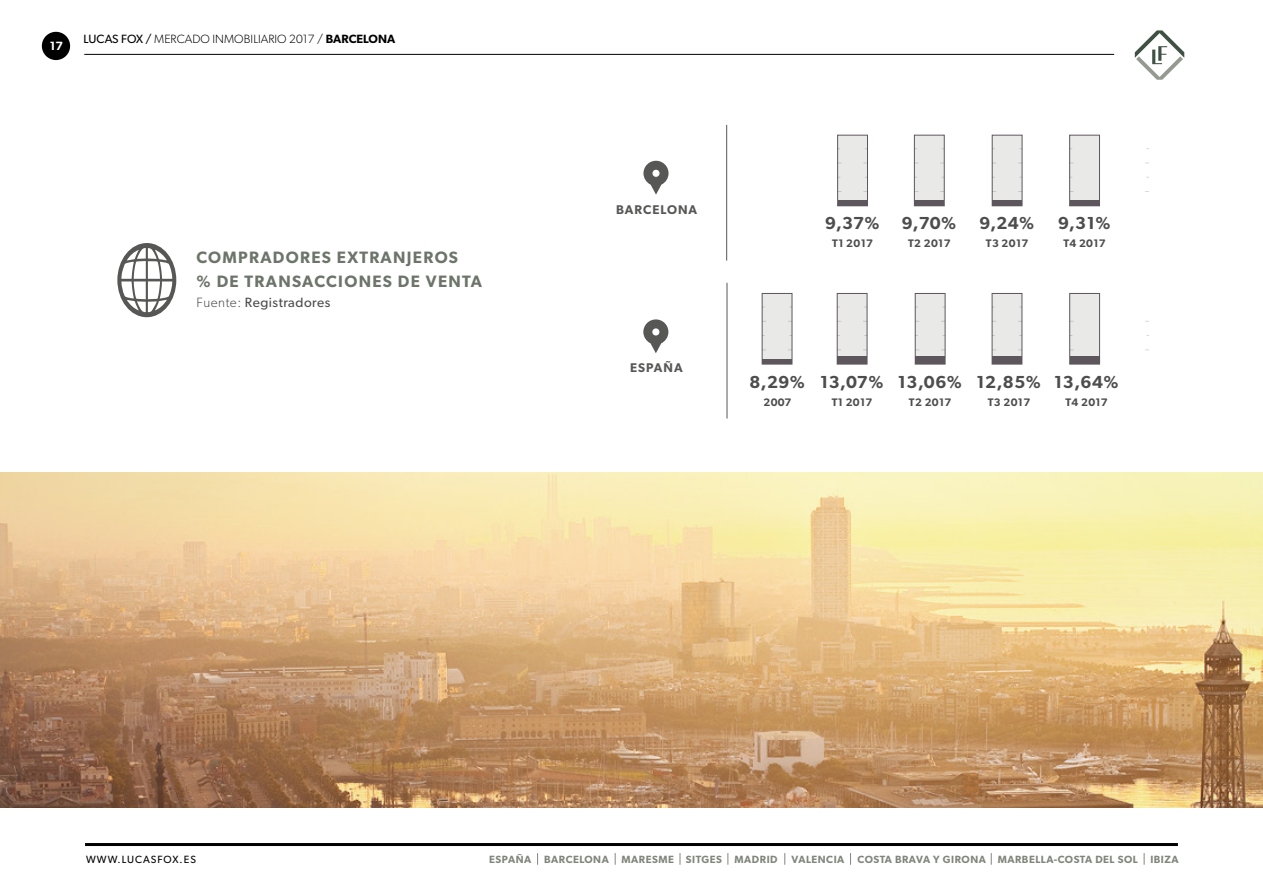
<style>
.page{position:relative;width:1263px;height:893px;background:#fff}
.page>*{position:absolute;margin:0;border:0;box-sizing:border-box;transform-origin:0 0}
.t1{font:600 17.4px "Gibson";letter-spacing:.03em;color:#4d4d4d}
.t2{font:600 16.5px/24px "Gibson";letter-spacing:.08em;color:#6c7569}
.t3{font:13.5px "Gibson";letter-spacing:.04em;color:#4d4d4d}
.t4{font:600 12.75px "Gibson";letter-spacing:.08em;color:#575756}
.t5{font:300 12px "Gibson";letter-spacing:.005em;color:#000}
.t6{font:600 12px "Gibson";color:#fff}
.t7{font:600 10.95px "Gibson";letter-spacing:.03em;color:#4d4d4d}
.t8{font:600 10.5px "Gibson";letter-spacing:.05em;color:#80867b}
.t9{font:10.5px "Gibson";letter-spacing:.1em;color:#000}
.s1{font-weight:400}
.s2{font-weight:600}
.s3{font-weight:300}
</style>
<div class="page">
<hr style="left:84px;top:54px;width:1030px;height:1px;background:#000">
<div style="left:42px;top:32px;width:28px;height:28px;background:#000;border-radius:50%"></div>
<svg style="left:1135px;top:30px;width:49px;height:50px"></svg>
<hr style="left:85px;top:843px;width:1093px;height:3px;background:#000">
<svg style="left:615px;top:853px;width:1px;height:12px"></svg>
<svg style="left:991px;top:853px;width:1px;height:12px"></svg>
<svg style="left:680px;top:853px;width:1px;height:12px"></svg>
<svg style="left:727px;top:853px;width:1px;height:12px"></svg>
<svg style="left:850px;top:853px;width:1px;height:12px"></svg>
<svg style="left:1144px;top:853px;width:1px;height:12px"></svg>
<svg style="left:784px;top:853px;width:1px;height:12px"></svg>
<svg style="left:537px;top:853px;width:1px;height:12px"></svg>
<img style="left:0;top:472px;width:1263px;height:336px">
<svg style="left:117px;top:243px;width:59px;height:74px"></svg>
<svg style="left:643px;top:161px;width:25px;height:34px"></svg>
<svg style="left:643px;top:319px;width:25px;height:34px"></svg>
<hr style="left:726px;top:125px;width:1px;height:136px;background:#575756">
<hr style="left:727px;top:283px;width:1px;height:136px;background:#575756">
<div style="left:762px;top:293px;width:30px;height:71px;background:#e9e9e7;border:1px solid #5d575d"></div>
<div style="left:837px;top:293px;width:30px;height:71px;background:#e9e9e7;border:1px solid #5d575d"></div>
<div style="left:915px;top:293px;width:30px;height:71px;background:#e9e9e7;border:1px solid #5d575d"></div>
<div style="left:992px;top:293px;width:30px;height:71px;background:#e9e9e7;border:1px solid #5d575d"></div>
<div style="left:1069px;top:293px;width:31px;height:71px;background:#e9e9e7;border:1px solid #5d575d"></div>
<div style="left:762px;top:359px;width:30px;height:5px;background:#5d575d"></div>
<div style="left:837px;top:356px;width:30px;height:8px;background:#5d575d"></div>
<div style="left:915px;top:356px;width:30px;height:8px;background:#5d575d"></div>
<div style="left:992px;top:357px;width:30px;height:7px;background:#5d575d"></div>
<div style="left:1070px;top:357px;width:29px;height:7px;background:#5d575d"></div>
<div style="left:837px;top:135px;width:31px;height:71px;background:#e9e9e7;border:1px solid #5d575d"></div>
<div style="left:914px;top:135px;width:31px;height:71px;background:#e9e9e7;border:1px solid #5d575d"></div>
<div style="left:992px;top:135px;width:30px;height:71px;background:#e9e9e7;border:1px solid #5d575d"></div>
<div style="left:1069px;top:135px;width:31px;height:71px;background:#e9e9e7;border:1px solid #5d575d"></div>
<div style="left:838px;top:200px;width:29px;height:6px;background:#5d575d"></div>
<div style="left:914px;top:200px;width:30px;height:6px;background:#5d575d"></div>
<div style="left:992px;top:200px;width:30px;height:6px;background:#5d575d"></div>
<div style="left:1070px;top:200px;width:29px;height:6px;background:#5d575d"></div>
<p class="t6" style="left:50px;top:39px;width:15px">17</p>
<p class="t5" style="left:84px;top:31px;width:313px"><span class="s1">LUCAS FOX /</span> MERCADO INMOBILIARIO 2017 / <span class="s2">BARCELONA</span></p>
<h2 class="t2" style="left:197px;top:245px;width:287px">COMPRADORES EXTRANJEROS<br>% DE TRANSACCIONES DE VENTA</h2>
<p class="t3" style="left:197px;top:295px;width:135px"><span class="s3">Fuente:</span> Registradores</p>
<p class="t4" style="left:616px;top:202px;width:83px">BARCELONA</p>
<p class="t4" style="left:630px;top:360px;width:54px">ESPAÑA</p>
<h1 class="t1" style="left:825px;top:213px;width:56px">9,37%</h1>
<h1 class="t1" style="left:902px;top:213px;width:56px">9,70%</h1>
<h1 class="t1" style="left:979px;top:213px;width:56px">9,24%</h1>
<h1 class="t1" style="left:1058px;top:213px;width:54px">9,31%</h1>
<p class="t7" style="left:832px;top:237px;width:42px">T1 2017</p>
<p class="t7" style="left:908px;top:237px;width:44px">T2 2017</p>
<p class="t7" style="left:986px;top:237px;width:44px">T3 2017</p>
<p class="t7" style="left:1063px;top:237px;width:44px">T4 2017</p>
<h1 class="t1" style="left:749px;top:372px;width:371px">8,29% 13,07% 13,06% 12,85% 13,64%</h1>
<p class="t7" style="left:763px;top:396px;width:29px">2007</p>
<p class="t7" style="left:832px;top:396px;width:42px">T1 2017</p>
<p class="t7" style="left:909px;top:396px;width:44px">T2 2017</p>
<p class="t7" style="left:988px;top:396px;width:44px">T3 2017</p>
<p class="t7" style="left:1065px;top:396px;width:44px">T4 2017</p>
<p class="t9" style="left:86px;top:853px;width:111px">WWW.LUCASFOX.ES</p>
<p class="t8" style="left:489px;top:853px;width:290px">ESPAÑA BARCELONA MARESME SITGES MADRID</p>
<p class="t8" style="left:791px;top:853px;width:54px">VALENCIA</p>
<p class="t8" style="left:857px;top:853px;width:323px">COSTA BRAVA Y GIRONA MARBELLA-COSTA DEL SOL IBIZA</p>
</div>
